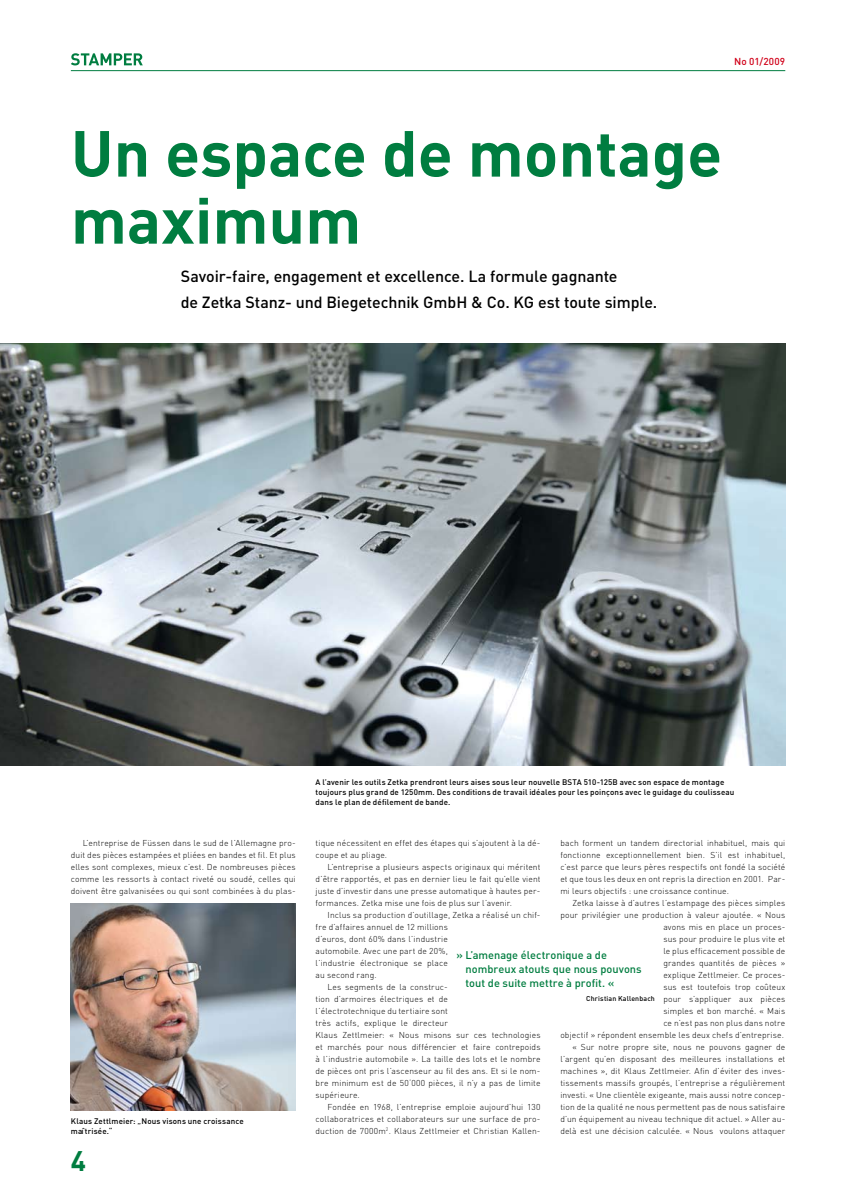
<style>
.page{position:relative;width:842px;height:1191px;background:#fff}
.page>*{position:absolute;margin:0;border:0;box-sizing:border-box;transform-origin:0 0}
.t1{font:700 64px/67px "DIN";color:#007d40}
.t2{font:700 28px "DIN";color:#007d40}
.t3{font:500 16px/26px "DIN";letter-spacing:-.005em;color:#000}
.t4{font:500 11px/14px "DIN";color:#007d40}
.t5{font:500 10px "DIN";letter-spacing:.015em;color:#d10019}
.t6{font:300 8.5px/12px "DIN";letter-spacing:.015em;color:#000;text-align:justify}
.t7{font:500 8px/10px "DIN";letter-spacing:.015em;color:#000}
.t8{font:500 7px "DIN";letter-spacing:.02em;color:#000}
</style>
<div class="page">
<hr style="left:71px;top:70px;width:714px;height:1px;background:#007d40">
<svg style="left:71px;top:53px;width:72px;height:12px"></svg>
<img style="left:0;top:344px;width:785px;height:421px">
<img style="left:71px;top:903px;width:225px;height:207px">
<p class="t5" style="left:734px;top:55px;width:53px">No 01/2009</p>
<h1 class="t1" style="left:71px;top:117px;width:653px">Un espace de montage maximum</h1>
<h3 class="t3" style="left:181px;top:262px;width:478px">Savoir-faire, engagement et excellence. La formule gagnante<br>de Zetka Stanz- und Biegetechnik GmbH &amp; Co. KG est toute simple.</h3>
<p class="t7" style="left:316px;top:776px;width:420px">A l’avenir les outils Zetka prendront leurs aises sous leur nouvelle BSTA 510-125B avec son espace de montage toujours plus grand de 1250mm. Des conditions de travail idéales pour les poinçons avec le guidage du coulisseau dans le plan de défilement de bande.</p>
<p class="t6" style="left:71px;top:837px;width:226px;text-indent:12px">L’entreprise de Füssen dans le sud de l’Allemagne pro&shy;duit des pièces estampées et pliées en bandes et fil. Et plus elles sont complexes, mieux c’est. De nombreuses pièces comme les ressorts à contact riveté ou soudé, celles qui doivent être galvanisées ou qui sont combinées à du plas-</p>
<p class="t6" style="left:316px;top:837px;width:226px">tique nécessitent en effet des étapes qui s’ajoutent à la dé&shy;coupe et au pliage.</p>
<p class="t6" style="left:560px;top:837px;width:226px">bach forment un tandem directorial inhabituel, mais qui fonctionne exceptionnellement bien. S’il est inhabituel, c’est parce que leurs pères respectifs ont fondé la société et que tous les deux en ont repris la direction en 2001. Par&shy;mi leurs objectifs : une croissance continue.</p>
<p class="t6" style="left:560px;top:897px;width:226px;text-align:right">Zetka laisse à d’autres l’estampage des pièces simples pour privilégier une production à valeur ajoutée. « Nous avons mis en place un proces-<br>sus pour produire le plus vite et<br>le plus efficacement possible de<br>grandes quantités de pièces »<br>explique Zettlmeier. Ce proces-<br>sus est toutefois trop coûteux<br>pour s’appliquer aux pièces<br>simples et bon marché. « Mais<br>ce n’est pas non plus dans notre<br>objectif » répondent ensemble les deux chefs d’entreprise. « Sur notre propre site, nous ne pouvons gagner de l’argent qu’en disposant des meilleures installations et machines », dit Klaus Zettlmeier. Afin d’éviter des inves&shy;tissements massifs groupés, l’entreprise a régulièrement investi. « Une clientèle exigeante, mais aussi notre concep&shy;tion de la qualité ne nous permettent pas de nous satisfaire d’un équipement au niveau technique dit actuel. » Aller au&shy;delà est une décision calculée. « Nous voulons attaquer</p>
<p class="t6" style="left:316px;top:861px;width:226px;text-indent:12px">L’entreprise a plusieurs aspects originaux qui méritent d’être rapportés, et pas en dernier lieu le fait qu’elle vient juste d’investir dans une presse automatique à hautes per&shy;formances. Zetka mise une fois de plus sur l’avenir.</p>
<p class="t6" style="left:328px;top:909px;width:214px">Inclus sa production d’outillage, Zetka a réalisé un chif-</p>
<p class="t6" style="left:316px;top:921px;width:134px">fre d’affaires annuel de 12 millions</p>
<p class="t6" style="left:316px;top:933px;width:134px">d’euros, dont 60% dans l’industrie</p>
<p class="t6" style="left:316px;top:945px;width:134px">automobile. Avec une part de 20%,</p>
<p class="t6" style="left:316px;top:957px;width:134px">l’industrie électronique se place</p>
<p class="t6" style="left:316px;top:969px;width:63px">au second rang.</p>
<p class="t6" style="left:328px;top:981px;width:122px">Les segments de la construc-</p>
<p class="t6" style="left:316px;top:993px;width:134px">tion d’armoires électriques et de</p>
<p class="t6" style="left:316px;top:1005px;width:134px">l’électrotechnique du tertiaire sont</p>
<p class="t6" style="left:316px;top:1017px;width:134px">très actifs, explique le directeur</p>
<p class="t6" style="left:316px;top:1029px;width:226px">Klaus Zettlmeier: « Nous misons sur ces technologies</p>
<p class="t6" style="left:316px;top:1041px;width:226px">et marchés pour nous différencier et faire contrepoids</p>
<p class="t6" style="left:316px;top:1053px;width:226px">à l’industrie automobile ». La taille des lots et le nombre</p>
<p class="t6" style="left:316px;top:1065px;width:226px">de pièces ont pris l’ascenseur au fil des ans. Et si le nom-</p>
<p class="t6" style="left:316px;top:1077px;width:226px">bre minimum est de 50‘000 pièces, il n’y a pas de limite</p>
<p class="t6" style="left:316px;top:1089px;width:46px">supérieure.</p>
<p class="t6" style="left:328px;top:1101px;width:214px">Fondée en 1968, l’entreprise emploie aujourd’hui 130</p>
<p class="t6" style="left:316px;top:1113px;width:226px">collaboratrices et collaborateurs sur une surface de pro-</p>
<p class="t6" style="left:316px;top:1125px;width:226px">duction de 7000m<sup>2</sup>. Klaus Zettlmeier et Christian Kallen-</p>
<p class="t4" style="left:466px;top:947px;width:178px;text-indent:-9px">» L’amenage électronique a de nombreux atouts que nous pouvons tout de suite mettre à profit. «</p>
<p class="t8" style="left:586px;top:994px;width:70px">Christian Kallenbach</p>
<p class="t7" style="left:71px;top:1116px;width:174px">Klaus Zettlmeier: „Nous visons une croissance maîtrisée.“</p>
<h2 class="t2" style="left:71px;top:1142px;width:17px">4</h2>
</div>
